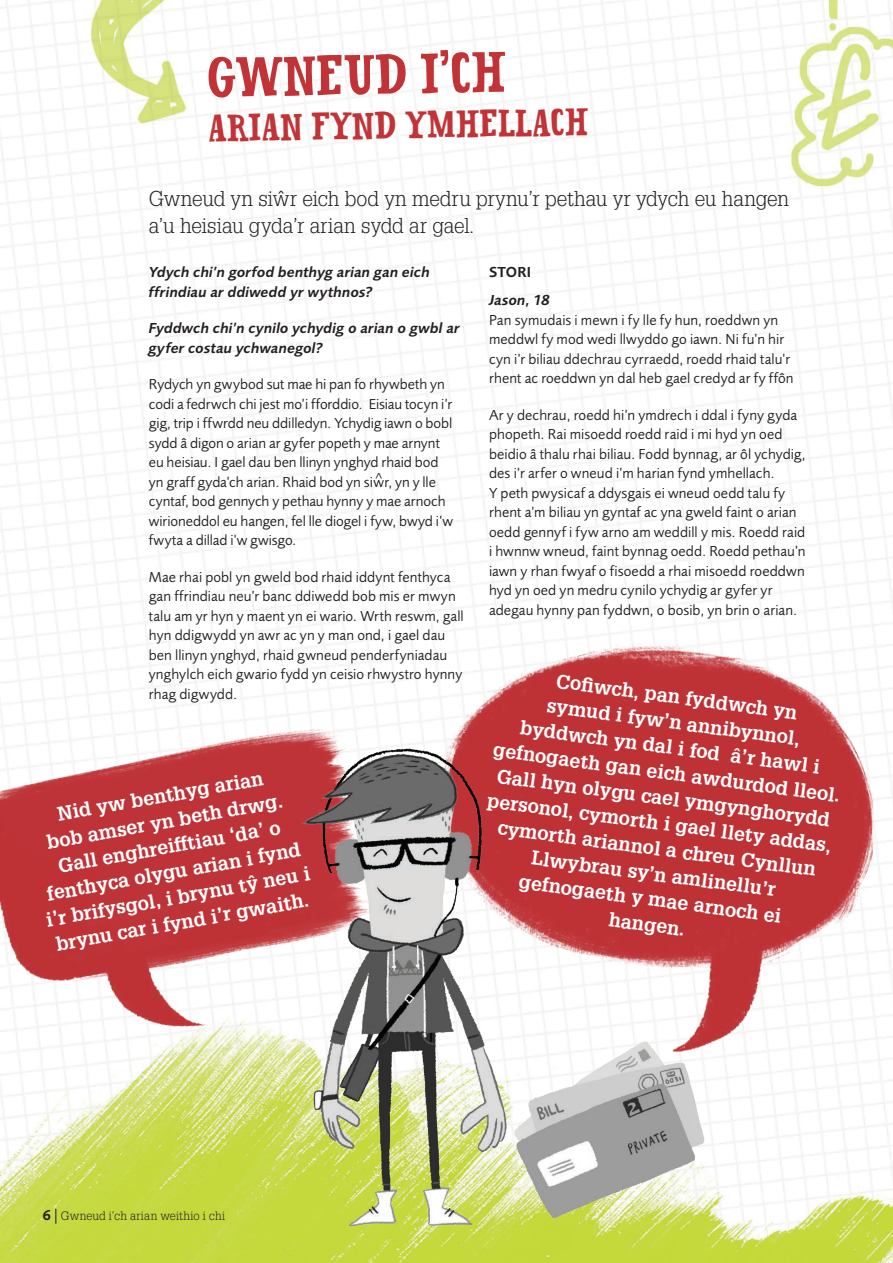
<style>
.page{position:relative;width:893px;height:1263px;background:#fff}
.page>*{position:absolute;margin:0;border:0;box-sizing:border-box;transform-origin:0 0}
.t1{font:55.5px "Oklahoma Deputy";color:#c13336}
.t2{font:37.5px "Oklahoma Deputy";color:#c13336}
.Body_text{font:300 21px/27px "Glypha LT Pro";letter-spacing:-.01em;color:#231f20}
.t3{font:700 19.5px/25.5px "Glypha LT Pro";color:#fff;text-align:center}
.Body_text-2{font:15px/19.5px "Foundry Sans";letter-spacing:.005em;color:#231f20}
.Body_text-3{font:italic 600 15px/19.5px "Foundry Sans";letter-spacing:.005em;color:#231f20}
.Body_text-4{font:600 15px "Foundry Sans";letter-spacing:.01em;color:#231f20}
.Body_text-5{font:13.5px "Foundry Sans";color:#231f20}
.Body_text-6{font:300 12px "Glypha LT Pro";letter-spacing:.01em;color:#231f20}
.s1{font-family:"Foundry Sans";font-weight:600;font-size:15px}
</style>
<div class="page">
<img style="left:0;top:0;width:893px;height:1263px">
<img style="left:563px;top:1079px;width:159px;height:153px">
<img style="left:389px;top:623px;width:504px;height:456px">
<img style="left:0;top:711px;width:395px;height:352px">
<img style="left:250px;top:716px;width:313px;height:547px">
<p class="t1" style="left:207px;top:43px;width:301px;rotate:-1deg">Gwneud i’ch</p>
<p class="t2" style="left:209px;top:105px;width:382px;rotate:-1deg">arian fynd ymhellach</p>
<p class="Body_text" style="left:149px;top:186px;width:642px">Gwneud yn siŵr eich bod yn medru prynu’r pethau yr ydych eu hangen a’u heisiau gyda’r arian sydd ar gael.</p>
<p class="Body_text-3" style="left:149px;top:263px;width:283px">Ydych chi’n gorfod benthyg arian gan eich ffrindiau ar ddiwedd yr wythnos?</p>
<p class="Body_text-3" style="left:149px;top:319px;width:313px">Fyddwch chi’n cynilo ychydig o arian o gwbl ar gyfer costau ychwanegol?</p>
<p class="Body_text-2" style="left:149px;top:375px;width:305px">Rydych yn gwybod sut mae hi pan fo rhywbeth yn codi a fedrwch chi jest mo’i fforddio. Eisiau tocyn i’r gig, trip i ffwrdd neu ddilledyn. Ychydig iawn o bobl sydd â digon o arian ar gyfer popeth y mae arnynt eu heisiau. I gael dau ben llinyn ynghyd rhaid bod yn graff gyda’ch arian. Rhaid bod yn siwr, yn y lle</p>
<p class="Body_text-5" style="left:375px;top:470px;width:8px">^</p>
<p class="Body_text-2" style="left:149px;top:492px;width:306px">cyntaf, bod gennych y pethau hynny y mae arnoch wirioneddol eu hangen, fel lle diogel i fyw, bwyd i’w fwyta a dillad i’w gwisgo.</p>
<p class="Body_text-2" style="left:149px;top:567px;width:316px">Mae rhai pobl yn gweld bod rhaid iddynt fenthyca gan ffrindiau neu’r banc ddiwedd bob mis er mwyn talu am yr hyn y maent yn ei wario. Wrth reswm, gall hyn ddigwydd yn awr ac yn y man ond, i gael dau ben llinyn ynghyd, rhaid gwneud penderfyniadau ynghylch eich gwario fydd yn ceisio rhwystro hynny rhag digwydd.</p>
<p class="t3" style="left:26px;top:806px;width:269px;rotate:-10deg">Nid yw benthyg arian<br>bob amser yn beth drwg.<br>Gall enghreiff tiau ‘da’ o fenthyca olygu arian i fynd i’r brifysgol, i brynu tŷ neu i brynu car i fynd i’r gwaith.</p>
<p class="Body_text-4" style="left:489px;top:264px;width:44px">STORI</p>
<p class="Body_text-3" style="left:489px;top:291px;width:63px">Jason, 18</p>
<p class="Body_text-2" style="left:489px;top:310px;width:306px">Pan symudais i mewn i fy lle fy hun, roeddwn yn meddwl fy mod wedi llwyddo go iawn. Ni fu’n hir cyn i’r biliau ddechrau cyrraedd, roedd rhaid talu’r rhent ac roeddwn yn dal heb gael credyd ar fy ffôn</p>
<p class="Body_text-2" style="left:489px;top:405px;width:318px">Ar y dechrau, roedd hi’n ymdrech i ddal i fyny gyda phopeth. Rai misoedd roedd raid i mi hyd yn oed beidio â thalu rhai biliau. Fodd bynnag, ar ôl ychydig, des i’r arfer o wneud i’m harian fynd ymhellach.<br>Y peth pwysicaf a ddysgais ei wneud oedd talu fy rhent a’m biliau yn gyntaf ac yna gweld faint o arian oedd gennyf i fyw arno am weddill y mis. Roedd raid i hwnnw wneud, faint bynnag oedd. Roedd pethau’n iawn y rhan fwyaf o fisoedd a rhai misoedd roeddwn hyd yn oed yn medru cynilo ychydig ar gyfer yr adegau hynny pan fyddwn, o bosib, yn brin o arian.</p>
<p class="t3" style="left:504px;top:662px;width:351px;rotate:7deg">Cofi wch, pan fyddwch yn<br>symud i fyw’n annibynnol,<br>byddwch yn dal i fod â’r hawl i gefnogaeth gan eich awdurdod lleol.<br>Gall hyn olygu cael ymgynghorydd personol, cymorth i gael llety addas, cymorth ariannol a chreu Cynllun<br>Llwybrau sy’n amlinellu’r gefnogaeth y mae arnoch ei<br>hangen.</p>
<p class="Body_text-6" style="left:43px;top:1209px;width:184px"><span class="s1">6│</span>Gwneud i’ch arian weithio i chi</p>
</div>
